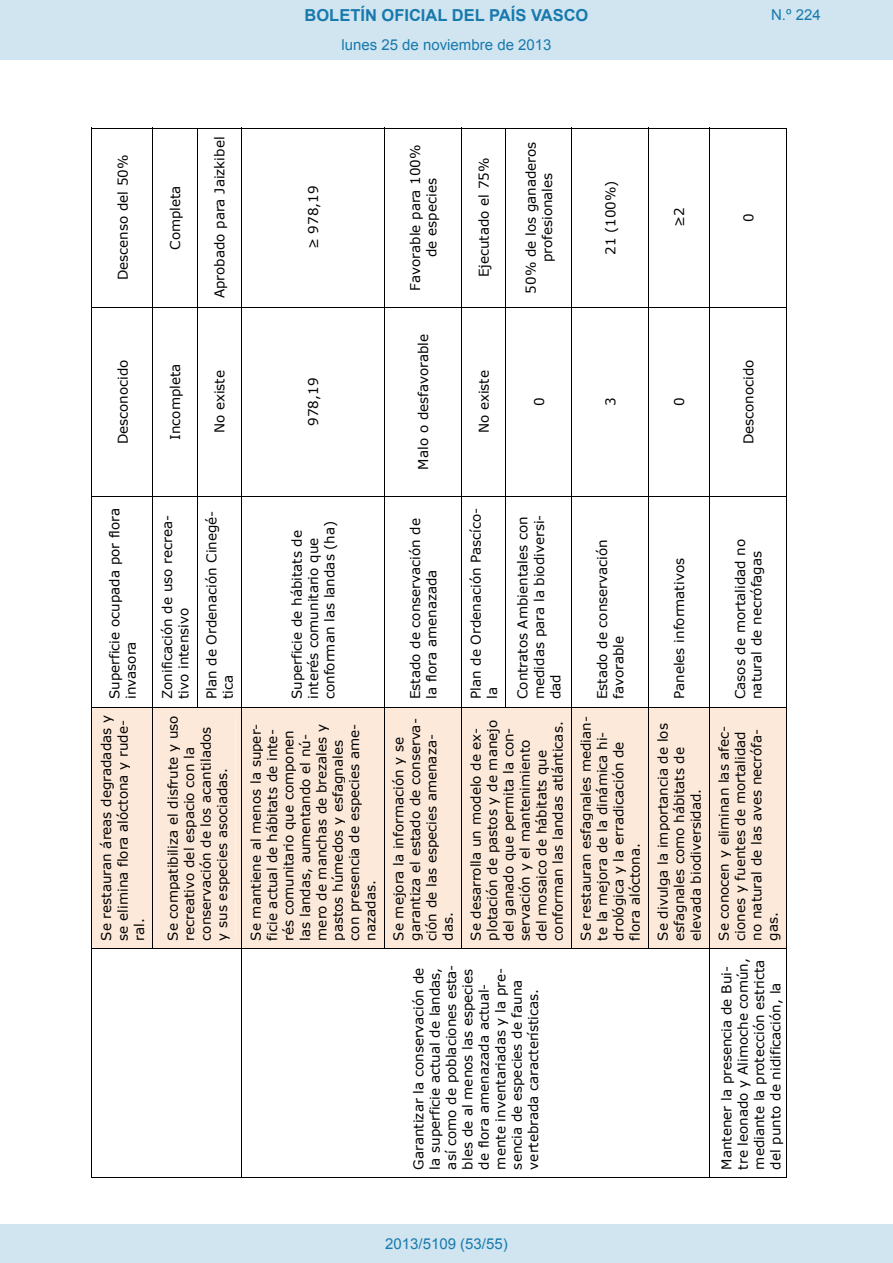
<style>
.page{position:relative;width:893px;height:1263px;background:#fff}
.page>*{position:absolute;margin:0;border:0;box-sizing:border-box;transform-origin:0 0}
.t1{font:700 16.5px "Arial";color:#1879ad}
.Paginacion_Centro{font:15px "Arial";color:#1879ad}
.t2{font:13.5px/16.4px "Verdana";color:#000}
</style>
<div class="page">
<hr style="left:92px;top:128px;width:1px;height:1050px;background:#000">
<hr style="left:92px;top:1177px;width:60px;height:1px;background:#000">
<hr style="left:92px;top:496px;width:60px;height:1px;background:#000">
<hr style="left:92px;top:307px;width:60px;height:1px;background:#000">
<hr style="left:92px;top:128px;width:60px;height:1px;background:#000">
<hr style="left:152px;top:128px;width:1px;height:821px;background:#000">
<hr style="left:153px;top:1177px;width:44px;height:1px;background:#000">
<hr style="left:153px;top:496px;width:44px;height:1px;background:#000">
<hr style="left:153px;top:307px;width:44px;height:1px;background:#000">
<hr style="left:153px;top:128px;width:44px;height:1px;background:#000">
<hr style="left:197px;top:128px;width:1px;height:579px;background:#000">
<hr style="left:197px;top:1177px;width:44px;height:1px;background:#000">
<hr style="left:197px;top:496px;width:44px;height:1px;background:#000">
<hr style="left:197px;top:307px;width:44px;height:1px;background:#000">
<hr style="left:197px;top:128px;width:44px;height:1px;background:#000">
<hr style="left:241px;top:128px;width:1px;height:1050px;background:#000">
<hr style="left:242px;top:1177px;width:142px;height:1px;background:#000">
<hr style="left:242px;top:496px;width:142px;height:1px;background:#000">
<hr style="left:242px;top:307px;width:142px;height:1px;background:#000">
<hr style="left:242px;top:128px;width:142px;height:1px;background:#000">
<hr style="left:384px;top:128px;width:1px;height:821px;background:#000">
<hr style="left:385px;top:1177px;width:76px;height:1px;background:#000">
<hr style="left:385px;top:496px;width:76px;height:1px;background:#000">
<hr style="left:385px;top:307px;width:76px;height:1px;background:#000">
<hr style="left:385px;top:128px;width:76px;height:1px;background:#000">
<hr style="left:461px;top:128px;width:1px;height:821px;background:#000">
<hr style="left:462px;top:1177px;width:43px;height:1px;background:#000">
<hr style="left:462px;top:496px;width:43px;height:1px;background:#000">
<hr style="left:462px;top:307px;width:43px;height:1px;background:#000">
<hr style="left:462px;top:128px;width:43px;height:1px;background:#000">
<hr style="left:505px;top:128px;width:1px;height:579px;background:#000">
<hr style="left:506px;top:1177px;width:65px;height:1px;background:#000">
<hr style="left:506px;top:496px;width:65px;height:1px;background:#000">
<hr style="left:506px;top:307px;width:65px;height:1px;background:#000">
<hr style="left:506px;top:128px;width:65px;height:1px;background:#000">
<hr style="left:571px;top:128px;width:1px;height:821px;background:#000">
<hr style="left:572px;top:1177px;width:76px;height:1px;background:#000">
<hr style="left:572px;top:496px;width:76px;height:1px;background:#000">
<hr style="left:572px;top:307px;width:76px;height:1px;background:#000">
<hr style="left:572px;top:128px;width:76px;height:1px;background:#000">
<hr style="left:648px;top:128px;width:1px;height:821px;background:#000">
<hr style="left:649px;top:1177px;width:60px;height:1px;background:#000">
<hr style="left:649px;top:496px;width:60px;height:1px;background:#000">
<hr style="left:649px;top:307px;width:60px;height:1px;background:#000">
<hr style="left:649px;top:128px;width:60px;height:1px;background:#000">
<div style="left:92px;top:707px;width:694px;height:242px;background:#fce9d9"></div>
<div style="left:710px;top:715px;width:22px;height:226px;background:#fce9d9"></div>
<div style="left:732px;top:715px;width:16px;height:226px;background:#fce9d9"></div>
<div style="left:748px;top:715px;width:16px;height:226px;background:#fce9d9"></div>
<div style="left:764px;top:715px;width:22px;height:226px;background:#fce9d9"></div>
<hr style="left:709px;top:128px;width:1px;height:1050px;background:#000">
<hr style="left:710px;top:1177px;width:77px;height:1px;background:#000">
<hr style="left:786px;top:949px;width:1px;height:229px;background:#000">
<hr style="left:710px;top:948px;width:77px;height:1px;background:#000">
<hr style="left:786px;top:707px;width:1px;height:241px;background:#000">
<hr style="left:710px;top:707px;width:77px;height:1px;background:#000">
<hr style="left:786px;top:497px;width:1px;height:210px;background:#000">
<hr style="left:710px;top:496px;width:77px;height:1px;background:#000">
<hr style="left:786px;top:307px;width:1px;height:189px;background:#000">
<hr style="left:710px;top:307px;width:77px;height:1px;background:#000">
<hr style="left:786px;top:128px;width:1px;height:179px;background:#000">
<hr style="left:710px;top:128px;width:77px;height:1px;background:#000">
<div style="left:0;top:0;width:893px;height:60px;background:#d0e5f0"></div>
<div style="left:0;top:1225px;width:893px;height:38px;background:#d0e5f0"></div>
<p class="t1" style="left:305px;top:4px;width:285px">BOLETÍN OFICIAL DEL PAÍS VASCO</p>
<p class="Paginacion_Centro" style="left:771px;top:5px;width:51px">N.º 224</p>
<p class="Paginacion_Centro" style="left:341px;top:35px;width:212px">lunes 25 de noviembre de 2013</p>
<p class="t2" style="left:114px;top:280px;width:127px;rotate:-90deg">Descenso del 50%</p>
<p class="t2" style="left:114px;top:444px;width:86px;rotate:-90deg">Desconocido</p>
<p class="t2" style="left:167px;top:250px;width:66px;rotate:-90deg">Completa</p>
<p class="t2" style="left:167px;top:440px;width:78px;rotate:-90deg">Incompleta</p>
<p class="t2" style="left:211px;top:298px;width:163px;rotate:-90deg">Aprobado para Jaizkibel</p>
<p class="t2" style="left:211px;top:433px;width:65px;rotate:-90deg">No existe</p>
<p class="t2" style="left:106px;top:699px;width:193px;rotate:-90deg">Superficie ocupada por flora invasora</p>
<p class="t2" style="left:98px;top:941px;width:227px;rotate:-90deg">Se restauran áreas degradadas y se elimina flora alóctona y rude&shy;ral.</p>
<p class="t2" style="left:159px;top:699px;width:186px;rotate:-90deg">Zonificación de uso recrea&shy;tivo intensivo</p>
<p class="t2" style="left:203px;top:699px;width:190px;rotate:-90deg">Plan de Ordenación Cinegé&shy;tica</p>
<p class="t2" style="left:165px;top:941px;width:226px;rotate:-90deg">Se compatibiliza el disfrute y uso recreativo del espacio con la conservación de los acantilados y sus especies asociadas.</p>
<p class="t2" style="left:305px;top:249px;width:65px;rotate:-90deg">≥ 978,19</p>
<p class="t2" style="left:407px;top:291px;width:148px;text-align:center;rotate:-90deg">Favorable para 100% de especies</p>
<p class="t2" style="left:476px;top:277px;width:121px;rotate:-90deg">Ejecutado el 75%</p>
<p class="t2" style="left:522px;top:293px;width:153px;text-align:center;rotate:-90deg">50% de los ganaderos profesionales</p>
<p class="t2" style="left:305px;top:426px;width:49px;rotate:-90deg">978,19</p>
<p class="t2" style="left:289px;top:699px;width:180px;rotate:-90deg">Superficie de hábitats de interés comunitario que conforman las landas (ha)</p>
<p class="t2" style="left:248px;top:941px;width:219px;rotate:-90deg">Se mantiene al menos la super&shy;ficie actual de hábitats de inte&shy;rés comunitario que componen las landas, aumentando el nú&shy;mero de manchas de brezales y pastos húmedos y esfagnales con presencia de especies ame&shy;nazadas.</p>
<p class="t2" style="left:415px;top:470px;width:137px;rotate:-90deg">Malo o desfavorable</p>
<p class="t2" style="left:407px;top:699px;width:182px;rotate:-90deg">Estado de conservación de la flora amenazada</p>
<p class="t2" style="left:390px;top:941px;width:224px;rotate:-90deg">Se mejora la información y se garantiza el estado de conserva&shy;ción de las especies amenaza&shy;das.</p>
<p class="t2" style="left:476px;top:433px;width:65px;rotate:-90deg">No existe</p>
<p class="t2" style="left:531px;top:406px;width:10px;rotate:-90deg">0</p>
<p class="t2" style="left:467px;top:699px;width:193px;rotate:-90deg">Plan de Ordenación Pascíco&shy;la</p>
<p class="t2" style="left:514px;top:699px;width:186px;rotate:-90deg">Contratos Ambientales con medidas para la biodiversi&shy;dad</p>
<p class="t2" style="left:467px;top:941px;width:222px;rotate:-90deg">Se desarrolla un modelo de ex&shy;plotación de pastos y de manejo del ganado que permita la con&shy;servación y el mantenimiento del mosaico de hábitats que conforman las landas atlánticas.</p>
<p class="t2" style="left:410px;top:1169px;width:206px;rotate:-90deg">Garantizar la conservación de la superficie actual de landas, así como de poblaciones esta&shy;bles de al menos las especies de flora amenazada actual&shy;mente inventariadas y la pre&shy;sencia de especies de fauna vertebrada características.</p>
<p class="t2" style="left:602px;top:255px;width:76px;rotate:-90deg">21 (100%)</p>
<p class="t2" style="left:602px;top:406px;width:10px;rotate:-90deg">3</p>
<p class="t2" style="left:594px;top:699px;width:161px;rotate:-90deg">Estado de conservación favorable</p>
<p class="t2" style="left:577px;top:941px;width:226px;rotate:-90deg">Se restauran esfagnales median&shy;te la mejora de la dinámica hi&shy;drológica y la erradicación de flora alóctona.</p>
<p class="t2" style="left:671px;top:227px;width:21px;rotate:-90deg">≥2</p>
<p class="t2" style="left:740px;top:222px;width:10px;rotate:-90deg">0</p>
<p class="t2" style="left:671px;top:406px;width:10px;rotate:-90deg">0</p>
<p class="t2" style="left:740px;top:444px;width:86px;rotate:-90deg">Desconocido</p>
<p class="t2" style="left:671px;top:699px;width:142px;rotate:-90deg">Paneles informativos</p>
<p class="t2" style="left:655px;top:941px;width:219px;rotate:-90deg">Se divulga la importancia de los esfagnales como hábitats de elevada biodiversidad.</p>
<p class="t2" style="left:732px;top:699px;width:162px;rotate:-90deg">Casos de mortalidad no natural de necrófagas</p>
<p class="t2" style="left:715px;top:941px;width:216px;rotate:-90deg">Se conocen y eliminan las afec&shy;ciones y fuentes de mortalidad no natural de las aves necrófa&shy;gas.</p>
<p class="t2" style="left:718px;top:1169px;width:213px;rotate:-90deg">Mantener la presencia de Bui&shy;tre leonado y Alimoche común, mediante la protección estricta del punto de nidificación, la</p>
<p class="Paginacion_Centro" style="left:385px;top:1234px;width:124px">2013/5109 (53/55)</p>
</div>
